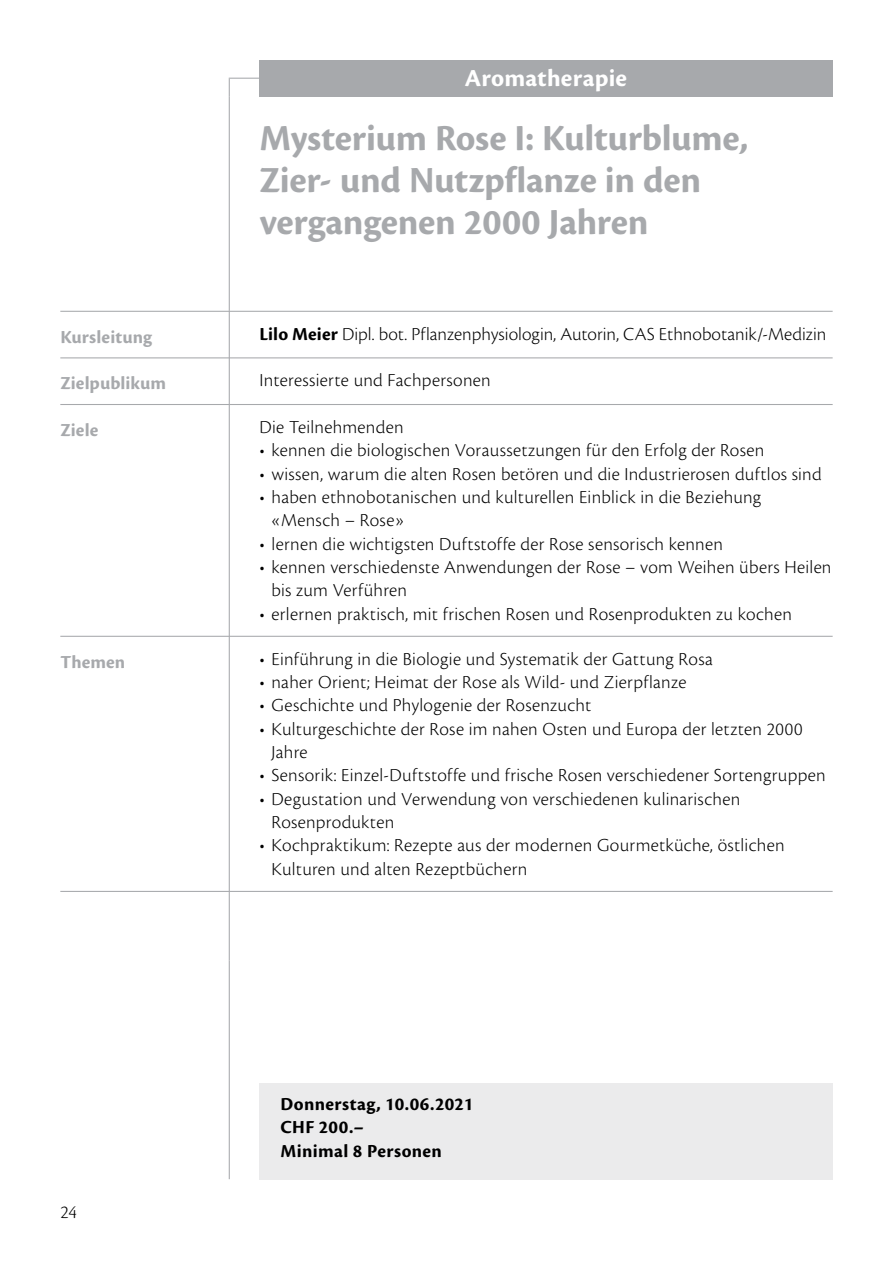
<style>
.page{position:relative;width:893px;height:1263px;background:#fff}
.page>*{position:absolute;margin:0;border:0;box-sizing:border-box;transform-origin:0 0}
.t1{font:700 38.25px/42.2px "Cronos Pro";letter-spacing:-.005em;color:#a7a9ac}
.t2{font:700 25.5px "Cronos Pro";letter-spacing:.01em;color:#fff}
.t3{font:300 19.05px/23.4px "Cronos Pro";letter-spacing:.015em;color:#000}
.t4{font:700 19.05px/23.4px "Cronos Pro";letter-spacing:.02em;color:#000}
.t5{font:700 19.05px "Cronos Pro";letter-spacing:.005em;color:#a7a9ac}
.s1{font-weight:700}
</style>
<div class="page">
<div style="left:259px;top:60px;width:574px;height:36px;background:#a7a9ac"></div>
<svg style="left:229px;top:79px;width:1px;height:17px"></svg>
<hr style="left:229px;top:96px;width:1px;height:215px;background:#a7a9ac">
<hr style="left:229px;top:78px;width:30px;height:1px;background:#a7a9ac">
<hr style="left:229px;top:311px;width:1px;height:649px;background:#a7a9ac">
<hr style="left:229px;top:960px;width:1px;height:219px;background:#a7a9ac">
<hr style="left:229px;top:891px;width:604px;height:1px;background:#a7a9ac">
<hr style="left:229px;top:636px;width:604px;height:1px;background:#a7a9ac">
<hr style="left:60px;top:357px;width:169px;height:1px;background:#a7a9ac">
<hr style="left:60px;top:404px;width:169px;height:1px;background:#a7a9ac">
<hr style="left:60px;top:636px;width:169px;height:1px;background:#a7a9ac">
<hr style="left:229px;top:404px;width:604px;height:1px;background:#a7a9ac">
<hr style="left:229px;top:311px;width:604px;height:1px;background:#a7a9ac">
<hr style="left:229px;top:357px;width:604px;height:1px;background:#a7a9ac">
<hr style="left:60px;top:891px;width:169px;height:1px;background:#a7a9ac">
<hr style="left:60px;top:311px;width:169px;height:1px;background:#a7a9ac">
<div style="left:259px;top:1083px;width:574px;height:96px;background:#ebebec"></div>
<h2 class="t2" style="left:465px;top:64px;width:164px">Aromatherapie</h2>
<h1 class="t1" style="left:259px;top:118px;width:490px">Mysterium Rose I: Kulturblume,<br>Zier- und Nutzpflanze in den vergangenen 2000 Jahren</h1>
<p class="t5" style="left:60px;top:326px;width:93px">Kursleitung</p>
<p class="t3" style="left:259px;top:322px;width:568px"><span class="s1">Lilo Meier</span> Dipl. bot. Pflanzenphysiologin, Autorin, CAS Ethnobotanik/-Medizin</p>
<p class="t5" style="left:60px;top:372px;width:107px">Zielpublikum</p>
<p class="t3" style="left:259px;top:369px;width:233px">Interessierte und Fachpersonen</p>
<p class="t5" style="left:60px;top:419px;width:40px">Ziele</p>
<p class="t3" style="left:259px;top:415px;width:146px">Die Teilnehmenden</p>
<p class="t3" style="left:259px;top:439px;width:506px">• kennen die biologischen Voraussetzungen für den Erfolg der Rosen</p>
<p class="t3" style="left:259px;top:462px;width:564px">• wissen, warum die alten Rosen betören und die Industrierosen duftlos sind</p>
<p class="t3" style="left:272px;top:485px;width:491px;text-indent:-12px">• haben ethnobotanischen und kulturellen Einblick in die Beziehung «Mensch – Rose»</p>
<p class="t3" style="left:259px;top:532px;width:465px">• lernen die wichtigsten Duftstoffe der Rose sensorisch kennen</p>
<p class="t3" style="left:272px;top:555px;width:561px;text-indent:-12px">• kennen verschiedenste Anwendungen der Rose – vom Weihen übers Heilen bis zum Verführen</p>
<p class="t3" style="left:259px;top:602px;width:534px">• erlernen praktisch, mit frischen Rosen und Rosenprodukten zu kochen</p>
<p class="t5" style="left:60px;top:651px;width:66px">Themen</p>
<p class="t3" style="left:259px;top:647px;width:455px">• Einführung in die Biologie und Systematik der Gattung Rosa</p>
<p class="t3" style="left:259px;top:670px;width:429px">• naher Orient; Heimat der Rose als Wild- und Zierpflanze</p>
<p class="t3" style="left:259px;top:694px;width:333px">• Geschichte und Phylogenie der Rosenzucht</p>
<p class="t3" style="left:272px;top:717px;width:533px;text-indent:-12px">• Kulturgeschichte der Rose im nahen Osten und Europa der letzten 2000<br>Jahre</p>
<p class="t3" style="left:259px;top:764px;width:568px">• Sensorik: Einzel-Duftstoffe und frische Rosen verschiedener Sortengruppen</p>
<p class="t3" style="left:272px;top:787px;width:470px;text-indent:-12px">• Degustation und Verwendung von verschiedenen kulinarischen<br>Rosenprodukten</p>
<p class="t3" style="left:272px;top:834px;width:515px;text-indent:-12px">• Kochpraktikum: Rezepte aus der modernen Gourmetküche, östlichen<br>Kulturen und alten Rezeptbüchern</p>
<p class="t3" style="left:60px;top:1200px;width:18px">24</p>
<p class="t4" style="left:281px;top:1092px;width:194px">Donnerstag, 10.06.2021<br>CHF 200.–<br>Minimal 8 Personen</p>
</div>
